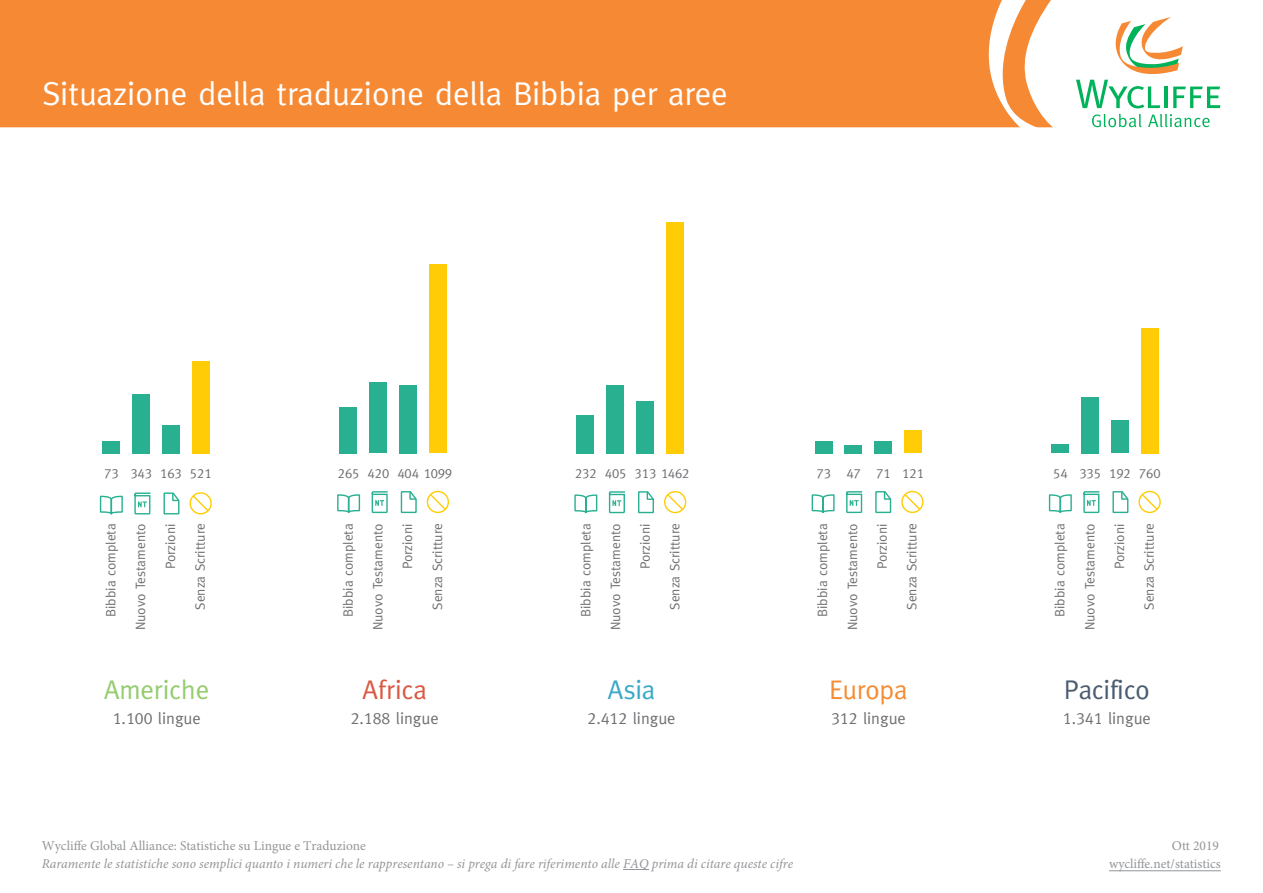
<style>
.page{position:relative;width:1263px;height:893px;background:#fff}
.page>*{position:absolute;margin:0;border:0;box-sizing:border-box;transform-origin:0 0}
.t1{font:33px "Meta";color:#fff}
.t2{font:27px "Meta";color:#94cc6e}
.t3{font:27px "Meta";letter-spacing:-.01em;color:#4a5c70}
.t4{font:27px "Meta";letter-spacing:.01em;color:#d95942}
.t5{font:27px "Meta";letter-spacing:-.01em;color:#f58c33}
.t6{font:27px "Meta";color:#3ba8c7}
.t7{font:16.5px "Meta";color:#6f7073}
.t8{font:13.5px "Meta";color:#6f7073}
.t9{font:italic 13.5px "Minion Pro";color:#939598}
.t10{font:13.5px/18px "Minion Pro";color:#939598;text-align:right}
.t11{font:13.5px "Meta Caps";color:#6d6e71}
.s1{font-family:"Meta Caps"}
</style>
<div class="page">
<hr style="left:1109px;top:870px;width:112px;height:1px;background:#939598">
<div style="left:0;top:0;width:982px;height:127px;background:#f68933"></div>
<svg style="left:982px;top:0;width:239px;height:128px"></svg>
<div style="left:102px;top:441px;width:17px;height:12px;background:#29b091"></div>
<div style="left:132px;top:394px;width:17px;height:59px;background:#29b091"></div>
<div style="left:162px;top:425px;width:17px;height:28px;background:#29b091"></div>
<div style="left:192px;top:361px;width:17px;height:92px;background:#ffcc05"></div>
<svg style="left:99px;top:495px;width:24px;height:20px"></svg>
<svg style="left:134px;top:492px;width:17px;height:23px"></svg>
<svg style="left:163px;top:492px;width:17px;height:23px"></svg>
<div style="left:189px;top:492px;width:23px;height:22px;border:1px solid #ffcc05;border-radius:50%"></div>
<svg style="left:191px;top:494px;width:19px;height:19px"></svg>
<div style="left:340px;top:407px;width:17px;height:46px;background:#29b091"></div>
<div style="left:370px;top:382px;width:17px;height:71px;background:#29b091"></div>
<div style="left:399px;top:385px;width:17px;height:68px;background:#29b091"></div>
<div style="left:429px;top:264px;width:17px;height:189px;background:#ffcc05"></div>
<svg style="left:337px;top:494px;width:24px;height:19px"></svg>
<svg style="left:371px;top:491px;width:17px;height:23px"></svg>
<svg style="left:400px;top:491px;width:17px;height:23px"></svg>
<div style="left:427px;top:491px;width:21px;height:21px;background:#ffdd59;border-radius:50%"></div>
<div style="left:427px;top:491px;width:22px;height:22px;border:1px solid #ffcc05;border-radius:50%"></div>
<svg style="left:428px;top:493px;width:19px;height:18px"></svg>
<div style="left:577px;top:415px;width:17px;height:38px;background:#29b091"></div>
<div style="left:607px;top:385px;width:17px;height:68px;background:#29b091"></div>
<div style="left:637px;top:401px;width:17px;height:52px;background:#29b091"></div>
<div style="left:666px;top:222px;width:17px;height:231px;background:#ffcc05"></div>
<svg style="left:574px;top:494px;width:24px;height:20px"></svg>
<svg style="left:608px;top:491px;width:17px;height:23px"></svg>
<svg style="left:638px;top:491px;width:16px;height:23px"></svg>
<div style="left:664px;top:491px;width:22px;height:22px;border:1px solid #ffcc05;border-radius:50%"></div>
<svg style="left:666px;top:493px;width:18px;height:18px"></svg>
<div style="left:815px;top:441px;width:17px;height:12px;background:#29b091"></div>
<div style="left:845px;top:445px;width:17px;height:8px;background:#29b091"></div>
<div style="left:874px;top:441px;width:17px;height:12px;background:#29b091"></div>
<div style="left:904px;top:430px;width:17px;height:23px;background:#ffcc05"></div>
<svg style="left:811px;top:494px;width:24px;height:19px"></svg>
<svg style="left:846px;top:491px;width:17px;height:23px"></svg>
<svg style="left:875px;top:491px;width:17px;height:23px"></svg>
<div style="left:901px;top:491px;width:22px;height:22px;border:1px solid #ffcc05;border-radius:50%"></div>
<svg style="left:903px;top:493px;width:19px;height:18px"></svg>
<div style="left:1051px;top:444px;width:17px;height:9px;background:#29b091"></div>
<div style="left:1081px;top:397px;width:17px;height:56px;background:#29b091"></div>
<div style="left:1111px;top:421px;width:17px;height:32px;background:#29b091"></div>
<div style="left:1141px;top:328px;width:17px;height:125px;background:#ffcc05"></div>
<svg style="left:1048px;top:494px;width:24px;height:19px"></svg>
<svg style="left:1083px;top:491px;width:17px;height:23px"></svg>
<svg style="left:1112px;top:491px;width:17px;height:23px"></svg>
<div style="left:1138px;top:491px;width:23px;height:22px;border:1px solid #ffcc05;border-radius:50%"></div>
<svg style="left:1140px;top:493px;width:19px;height:18px"></svg>
<svg style="left:623px;top:869px;width:26px;height:1px"></svg>
<h1 class="t1" style="left:43px;top:81px;width:687px">Situazione della traduzione della Bibbia per aree</h1>
<p class="t11" style="left:104px;top:466px;width:109px">73 343 163 521</p>
<p class="t11" style="left:338px;top:466px;width:116px">265 420 404 1099</p>
<p class="t11" style="left:575px;top:466px;width:116px">232 405 313 1462</p>
<p class="t11" style="left:817px;top:466px;width:109px">73 47 71 121</p>
<p class="t11" style="left:1053px;top:466px;width:109px">54 335 192 760</p>
<p class="t8" style="left:106px;top:617px;width:95px;rotate:-90deg">Bibbia completa</p>
<p class="t8" style="left:135px;top:630px;width:108px;rotate:-90deg">Nuovo Testamento</p>
<p class="t8" style="left:165px;top:569px;width:47px;rotate:-90deg">Porzioni</p>
<p class="t8" style="left:195px;top:610px;width:88px;rotate:-90deg">Senza Scritture</p>
<p class="t8" style="left:343px;top:617px;width:95px;rotate:-90deg">Bibbia completa</p>
<p class="t8" style="left:373px;top:630px;width:108px;rotate:-90deg">Nuovo Testamento</p>
<p class="t8" style="left:402px;top:569px;width:47px;rotate:-90deg">Porzioni</p>
<p class="t8" style="left:432px;top:610px;width:88px;rotate:-90deg">Senza Scritture</p>
<p class="t8" style="left:580px;top:617px;width:95px;rotate:-90deg">Bibbia completa</p>
<p class="t8" style="left:610px;top:630px;width:108px;rotate:-90deg">Nuovo Testamento</p>
<p class="t8" style="left:640px;top:569px;width:47px;rotate:-90deg">Porzioni</p>
<p class="t8" style="left:670px;top:610px;width:88px;rotate:-90deg">Senza Scritture</p>
<p class="t8" style="left:817px;top:617px;width:95px;rotate:-90deg">Bibbia completa</p>
<p class="t8" style="left:847px;top:630px;width:108px;rotate:-90deg">Nuovo Testamento</p>
<p class="t8" style="left:877px;top:569px;width:47px;rotate:-90deg">Porzioni</p>
<p class="t8" style="left:907px;top:610px;width:88px;rotate:-90deg">Senza Scritture</p>
<p class="t8" style="left:1055px;top:617px;width:95px;rotate:-90deg">Bibbia completa</p>
<p class="t8" style="left:1084px;top:630px;width:108px;rotate:-90deg">Nuovo Testamento</p>
<p class="t8" style="left:1114px;top:569px;width:47px;rotate:-90deg">Porzioni</p>
<p class="t8" style="left:1144px;top:610px;width:88px;rotate:-90deg">Senza Scritture</p>
<h2 class="t2" style="left:104px;top:679px;width:107px">Americhe</h2>
<p class="t7" style="left:113px;top:712px;width:89px"><span class="s1">1.100</span> lingue</p>
<h2 class="t4" style="left:362px;top:679px;width:66px">Africa</h2>
<p class="t7" style="left:351px;top:712px;width:89px"><span class="s1">2.188</span> lingue</p>
<h2 class="t6" style="left:608px;top:679px;width:49px">Asia</h2>
<p class="t7" style="left:588px;top:712px;width:89px"><span class="s1">2.412</span> lingue</p>
<h2 class="t5" style="left:829px;top:679px;width:80px">Europa</h2>
<p class="t7" style="left:831px;top:712px;width:76px"><span class="s1">312</span> lingue</p>
<p class="t10" style="left:42px;top:838px;width:326px">Wycliffe Global Alliance: Statistiche su Lingue e Traduzione</p>
<p class="t9" style="left:42px;top:858px;width:753px">Raramente le statistiche sono semplici quanto i numeri che le rappresentano – si prega di fare riferimento alle FAQ prima di citare queste cifre</p>
<h2 class="t3" style="left:1064px;top:679px;width:88px">Pacifico</h2>
<p class="t7" style="left:1063px;top:712px;width:89px"><span class="s1">1.341</span> lingue</p>
<p class="t10" style="left:1109px;top:838px;width:113px">Ott 2019 wycliffe.net/statistics</p>
</div>
